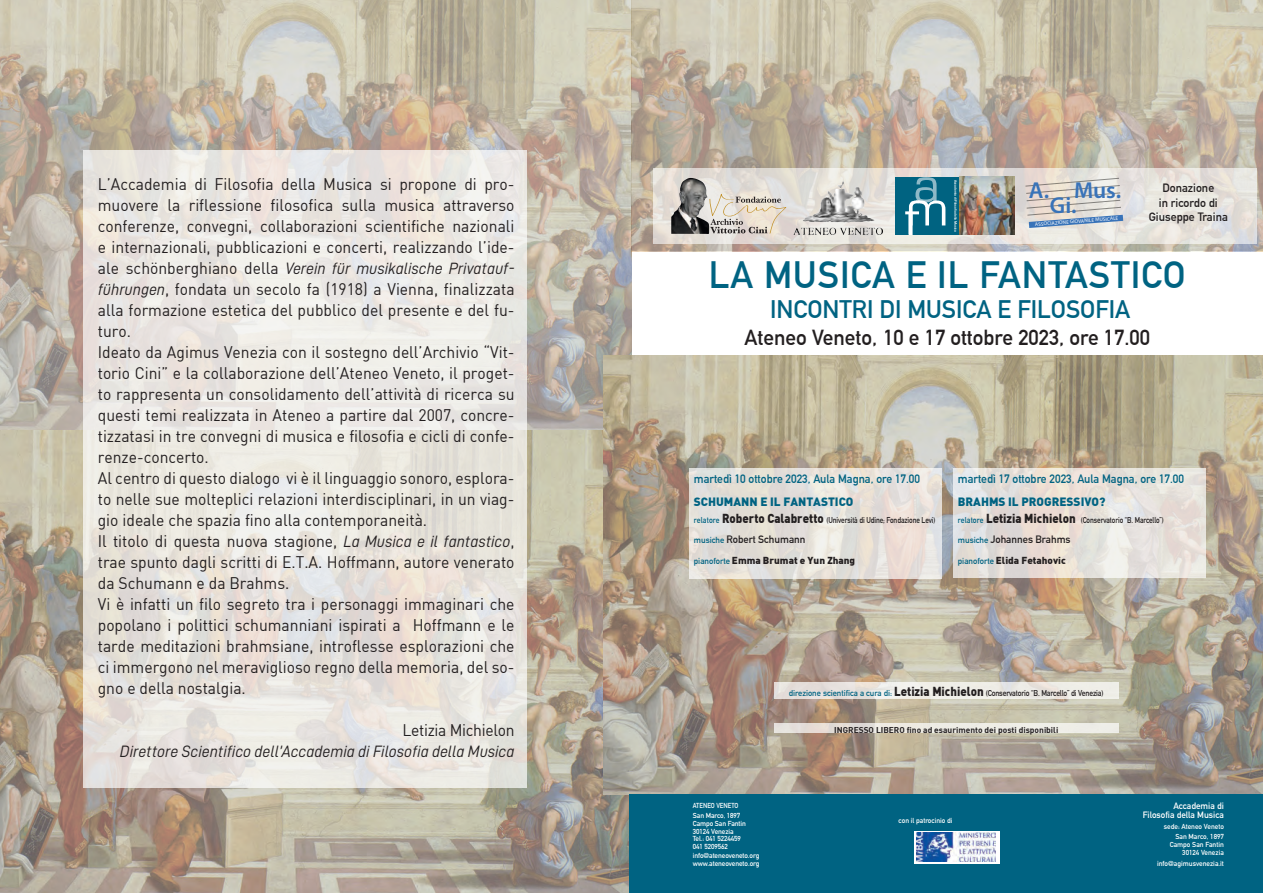
<style>
.page{position:relative;width:1263px;height:893px;background:#fff}
.page>*{position:absolute;margin:0;border:0;box-sizing:border-box;transform-origin:0 0}
.t1{font:52.8px "Eurostile";color:#fff}
.t2{font:700 37.2px "DIN Alternate";letter-spacing:.025em;color:#006382}
.t3{font:700 24.9px "DIN Alternate";color:#006382}
.t4{font:600 23.1px "Myriad Pro";color:#3873b9}
.t5{font:700 21.3px "DIN Alternate";color:#231f20}
.t6{font:16.5px/21px "DIN";color:#231f20;text-align:justify;scale:.95 1}
.t7{font:16.5px "D DIN Italic";color:#231f20;scale:.95 1}
.t8{font:16.5px "DIN";letter-spacing:-.02em;color:#231f20;scale:.95 1}
.t9{font:700 12px "DIN Alternate";color:#006382}
.t10{font:900 11.85px "DIN";color:#006382}
.t11{font:700 11.85px "DIN Alternate";color:#231f20}
.t12{font:700 10.5px "DIN Alternate";color:#231f20}
.t13{font:900 9.9px "DIN";color:#231f20}
.t14{font:700 9px/8.7px "DIN Alternate";color:#fff;text-align:right}
.t15{font:700 8.4px "DIN Alternate";letter-spacing:-.01em;color:#231f20;scale:.85 1}
.t16{font:700 8.4px "DIN Alternate";letter-spacing:-.01em;color:#231f20;scale:.9 1}
.t17{font:8.4px "DIN Bold";color:#231f20}
.t18{font:700 7.05px "DIN Alternate";letter-spacing:-.01em;color:#fff}
.t19{font:700 7.05px "DIN Alternate";letter-spacing:-.01em;color:#fff;scale:.9 1}
.t20{font:5.1px "Myriad Pro";color:#fff}
.t21{font:700 3.6px "Eurostile";letter-spacing:-.01em;color:#fff}
.s1{font-family:"D DIN Italic"}
.s2{color:#006382}
.s3{font-family:"DIN";font-weight:900;font-size:12.75px}
.s4{font-size:8.55px;color:#006382}
.s5{font-family:"DIN Alternate";font-weight:700;font-size:8.55px;color:#006382}
</style>
<div class="page">
<img style="left:0;top:0;width:631px;height:430px">
<img style="left:0;top:430px;width:629px;height:463px">
<svg style="left:84px;top:151px;width:443px;height:637px;background:#e9e5e0"></svg>
<img style="left:631px;top:0;width:632px;height:251px">
<img style="left:604px;top:355px;width:659px;height:440px">
<div style="left:629px;top:794px;width:634px;height:99px;background:#006382"></div>
<svg style="left:774px;top:723px;width:344px;height:10px;background:#ebe8e1"></svg>
<svg style="left:774px;top:682px;width:344px;height:16px;background:#ebe8e3"></svg>
<svg style="left:689px;top:468px;width:253px;height:111px;background:#e4dfd9"></svg>
<svg style="left:953px;top:468px;width:253px;height:110px;background:#e6e0da"></svg>
<div style="left:914px;top:831px;width:86px;height:32px;background:linear-gradient(to bottom,#fff,#fff)"></div>
<img style="left:916px;top:832px;width:79px;height:30px">
<svg style="left:653px;top:169px;width:603px;height:75px;background:#e4e0db"></svg>
<svg style="left:1025px;top:178px;width:98px;height:50px;background:#cbcbcc"></svg>
<img style="left:671px;top:178px;width:38px;height:57px">
<svg style="left:709px;top:194px;width:77px;height:40px;background:#d4ccc0"></svg>
<img style="left:959px;top:177px;width:55px;height:58px">
<div style="left:896px;top:177px;width:63px;height:58px;background:#006381"></div>
<svg style="left:908px;top:200px;width:12px;height:35px"></svg>
<img style="left:794px;top:181px;width:88px;height:53px">
<p class="t6" style="left:98px;top:173px;width:440px">L’Accademia di Filosofia della Musica si propone di pro&shy;muovere la riflessione filosofica sulla musica attraverso conferenze, convegni, collaborazioni scientifiche nazionali e internazionali, pubblicazioni e concerti, realizzando l’ide&shy;ale schönberghiano della <span class="s1">Verein für musikalische Privatauf&shy;führungen</span>, fondata un secolo fa (1918) a Vienna, finalizzata alla formazione estetica del pubblico del presente e del fu&shy;turo.</p>
<p class="t6" style="left:98px;top:341px;width:440px">Ideato da Agimus Venezia con il sostegno dell’Archivio “Vit&shy;torio Cini” e la collaborazione dell’Ateneo Veneto, il proget&shy;to rappresenta un consolidamento dell’attività di ricerca su questi temi realizzata in Ateneo a partire dal 2007, concre&shy;tizzatasi in tre convegni di musica e filosofia e cicli di confe&shy;renze-concerto.</p>
<p class="t6" style="left:98px;top:467px;width:440px">Al centro di questo dialogo vi è il linguaggio sonoro, esplora&shy;to nelle sue molteplici relazioni interdisciplinari, in un viag&shy;gio ideale che spazia fino alla contemporaneità.</p>
<p class="t6" style="left:98px;top:530px;width:440px">Il titolo di questa nuova stagione, <span class="s1">La Musica e il fantastico</span>, trae spunto dagli scritti di E.T.A. Hoffmann, autore venerato da Schumann e da Brahms.</p>
<p class="t6" style="left:98px;top:593px;width:440px">Vi è infatti un filo segreto tra i personaggi immaginari che popolano i polittici schumanniani ispirati a Hoffmann e le tarde meditazioni brahmsiane, introflesse esplorazioni che ci immergono nel meraviglioso regno della memoria, del so&shy;gno e della nostalgia.</p>
<p class="t8" style="left:402px;top:719px;width:119px">Letizia Michielon</p>
<p class="t7" style="left:120px;top:742px;width:417px">Direttore Scientifico dell’Accademia di Filosofia della Musica</p>
<h1 class="t1" style="left:913px;top:156px;width:28px">a</h1>
<p class="t1" style="left:905px;top:190px;width:15px">f</p>
<p class="t1" style="left:906px;top:180px;width:45px">m</p>
<p class="t21" style="left:958px;top:180px;width:54px;rotate:90deg">Accademia di Filosofia della Musica</p>
<p class="t11" style="left:1162px;top:179px;width:53px">Donazione</p>
<p class="t4" style="left:1029px;top:176px;width:94px">A. Mus.</p>
<p class="t4" style="left:1050px;top:190px;width:28px">Gi.</p>
<p class="t11" style="left:1159px;top:193px;width:60px">in ricordo di</p>
<p class="t11" style="left:1149px;top:207px;width:81px">Giuseppe Traina</p>
<p class="t20" style="left:1035px;top:222px;width:85px;rotate:-5deg">ASSOCIAZIONE GIOVANILE MUSICALE</p>
<p class="t2" style="left:709px;top:247px;width:478px">LA MUSICA E IL FANTASTICO</p>
<p class="t3" style="left:770px;top:290px;width:362px">INCONTRI DI MUSICA E FILOSOFIA</p>
<p class="t5" style="left:744px;top:321px;width:407px">Ateneo Veneto, 10 e 17 ottobre 2023, ore 17.00</p>
<p class="t9" style="left:694px;top:470px;width:228px">martedì 10 ottobre 2023, Aula Magna, ore 17.00</p>
<p class="t10" style="left:694px;top:493px;width:161px">SCHUMANN E IL FANTASTICO</p>
<p class="t15" style="left:694px;top:513px;width:286px"><span class="s2">relatore</span> <span class="s3">Roberto Calabretto</span> (Università di Udine; Fondazione Levi)</p>
<p class="t12" style="left:694px;top:532px;width:113px"><span class="s4">musiche</span> Robert Schumann</p>
<p class="t13" style="left:694px;top:554px;width:163px"><span class="s5">pianoforte</span> Emma Brumat e Yun Zhang</p>
<p class="t9" style="left:958px;top:470px;width:228px">martedì 17 ottobre 2023, Aula Magna, ore 17.00</p>
<p class="t10" style="left:958px;top:493px;width:149px">BRAHMS IL PROGRESSIVO?</p>
<p class="t15" style="left:958px;top:513px;width:244px"><span class="s2">relatore</span> <span class="s3">Letizia Michielon</span> (Conservatorio “B. Marcello”)</p>
<p class="t12" style="left:958px;top:532px;width:114px"><span class="s4">musiche</span> Johannes Brahms</p>
<p class="t13" style="left:958px;top:554px;width:109px"><span class="s5">pianoforte</span> Elida Fetahovic</p>
<p class="t16" style="left:789px;top:686px;width:351px"><span class="s2">direzione scientifica a cura di:</span> <span class="s3">Letizia Michielon</span> (Conservatorio “B. Marcello” di Venezia)</p>
<p class="t19" style="left:693px;top:800px;width:52px">ATENEO VENETO</p>
<p class="t18" style="left:693px;top:810px;width:49px">San Marco, 1897</p>
<p class="t18" style="left:693px;top:818px;width:55px">Campo San Fantin</p>
<p class="t18" style="left:693px;top:826px;width:42px">30124 Venezia</p>
<p class="t18" style="left:693px;top:833px;width:50px">Tel.: 041 5224459</p>
<p class="t18" style="left:693px;top:841px;width:37px">041 5209562</p>
<p class="t18" style="left:693px;top:850px;width:68px">info@ateneoveneto.org</p>
<p class="t18" style="left:693px;top:858px;width:68px">www.ateneoveneto.org</p>
<p class="t17" style="left:834px;top:724px;width:225px">INGRESSO LIBERO fino ad esaurimento dei posti disponibili</p>
<p class="t18" style="left:899px;top:815px;width:55px">con il patrocinio di</p>
<p class="t14" style="left:1143px;top:801px;width:83px">Accademia di<br>Filosofia della Musica</p>
<p class="t18" style="left:1164px;top:821px;width:62px">sede: Ateneo Veneto</p>
<p class="t18" style="left:1175px;top:831px;width:50px">San Marco, 1897</p>
<p class="t18" style="left:1170px;top:839px;width:56px">Campo San Fantin</p>
<p class="t18" style="left:1182px;top:847px;width:43px">30124 Venezia</p>
<p class="t18" style="left:1157px;top:858px;width:68px">info@agimusvenezia.it</p>
</div>
